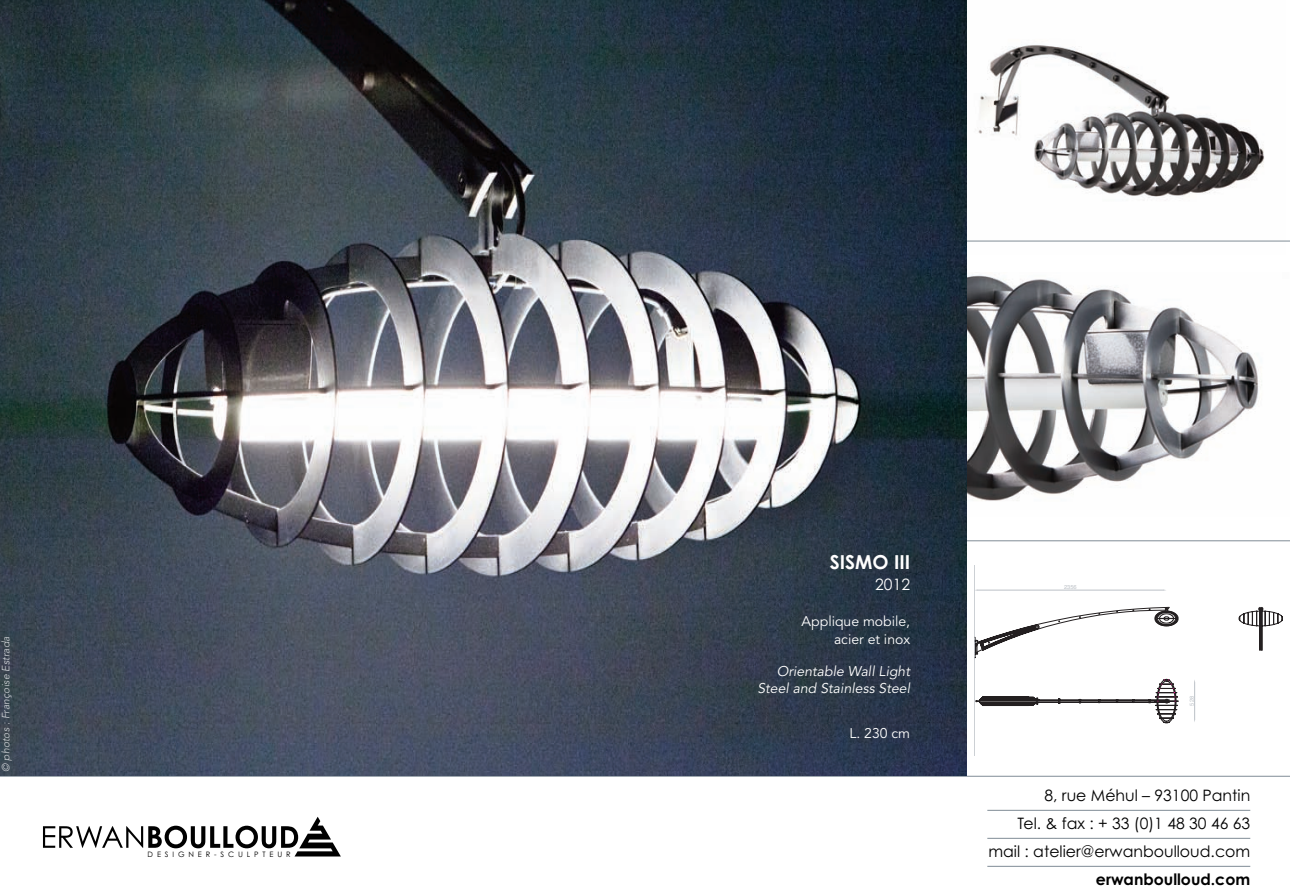
<style>
.page{position:relative;width:1290px;height:893px;background:#fff}
.page>*{position:absolute;margin:0;border:0;box-sizing:border-box;transform-origin:0 0}
.t1{font:700 19.25px "Century Gothic";color:#fff}
.t2{font:15.75px/28px "Century Gothic";color:#000;text-align:right}
.t3{font:700 15.75px "Century Gothic";color:#000}
.t4{font:15.75px "Century Gothic";color:#fff}
.t5{font:italic 14px/17.5px "Avenir LT";letter-spacing:.005em;color:#fff;text-align:right}
.t6{font:14px/17.5px "Avenir LT";color:#fff;text-align:right}
.t7{font:italic 300 10.5px "Avenir LT";letter-spacing:.005em;color:#d5d8dc}
.t8{font:7.52px "Century Gothic";letter-spacing:.52em;color:#000}
.t9{font:5.6px "Helvetica";color:#bbc0c6}
</style>
<div class="page">
<hr style="left:977px;top:590px;width:186px;height:1px;background:#bbc0c6">
<svg style="left:975px;top:607px;width:308px;height:116px"></svg>
<hr style="left:974px;top:565px;width:1px;height:190px;background:#bbc0c6">
<img style="left:968px;top:45px;width:317px;height:196px">
<img style="left:967px;top:275px;width:292px;height:226px">
<svg style="left:43px;top:817px;width:298px;height:39px"></svg>
<hr style="left:987px;top:810px;width:263px;height:1px;background:#808c96">
<hr style="left:987px;top:838px;width:263px;height:1px;background:#808c96">
<hr style="left:987px;top:866px;width:263px;height:1px;background:#808c96">
<hr style="left:0;top:776px;width:1290px;height:1px;background:#808c96">
<hr style="left:964px;top:540px;width:326px;height:1px;background:#808c96">
<hr style="left:966px;top:241px;width:324px;height:1px;background:#808c96">
<img style="left:0;top:0;width:966px;height:776px">
<p class="t7" style="left:1px;top:772px;width:137px;rotate:-90deg">© photos : Françoise Estrada</p>
<p class="t8" style="left:148px;top:849px;width:145px">DESIGNER-SCULPTEUR</p>
<p class="t1" style="left:830px;top:551px;width:82px">SISMO III</p>
<p class="t4" style="left:875px;top:575px;width:36px">2012</p>
<p class="t6" style="left:802px;top:614px;width:110px">Applique mobile, acier et inox</p>
<p class="t5" style="left:757px;top:664px;width:154px">Orientable Wall Light<br>Steel and Stainless Steel</p>
<p class="t6" style="left:849px;top:726px;width:62px">L. 230 cm</p>
<p class="t9" style="left:1064px;top:583px;width:14px">32 56</p>
<p class="t9" style="left:1187px;top:706px;width:11px;rotate:-90deg">528</p>
<p class="t2" style="left:988px;top:781px;width:263px">8, rue Méhul – 93100 Pantin<br>Tel. &amp; fax : + 33 (0)1 48 30 46 63 mail : atelier@erwanboulloud.com</p>
<p class="t3" style="left:1096px;top:870px;width:156px">erwanboulloud.com</p>
</div>
